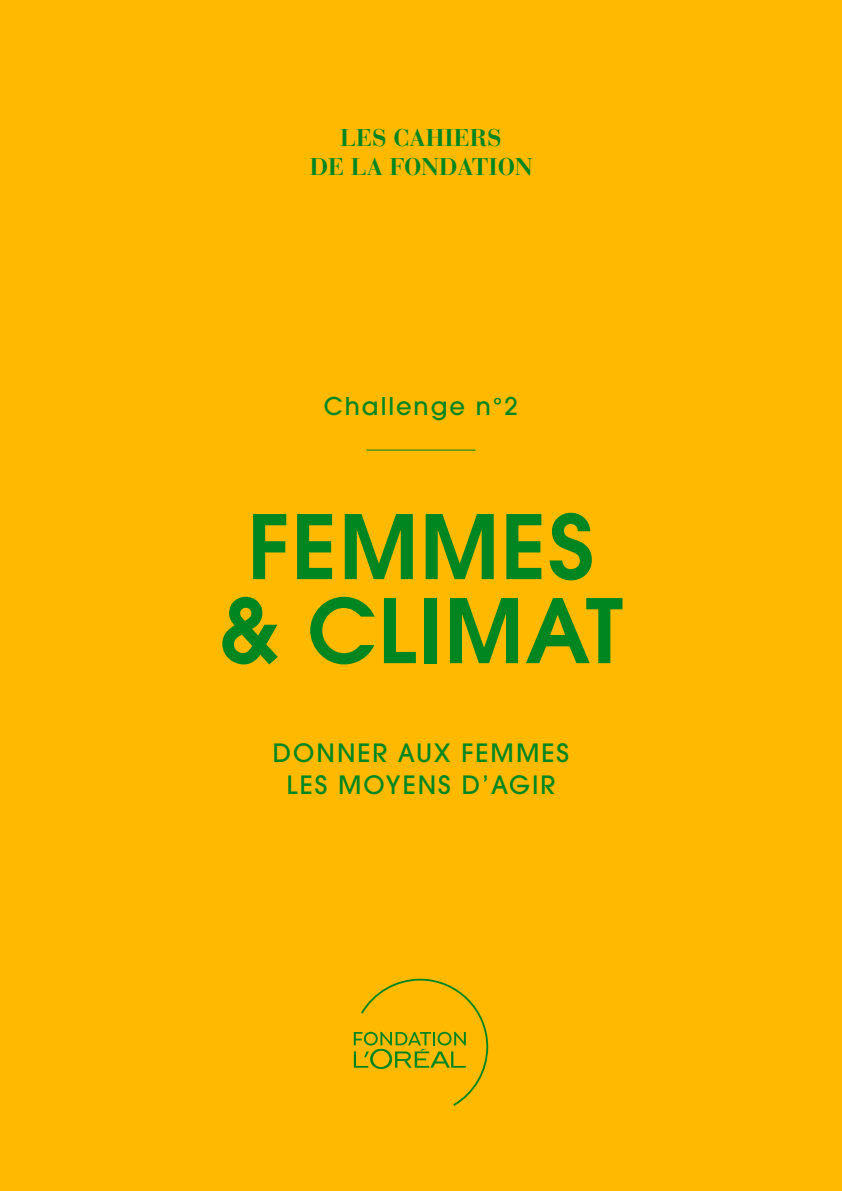
<style>
.page{position:relative;width:842px;height:1191px;background:#ffba00}
.page>*{position:absolute;margin:0;border:0;box-sizing:border-box;transform-origin:0 0}
.t1{font:600 88px/84px "Avant Garde LT";letter-spacing:.02em;color:#008621;text-align:center}
.t2{font:500 25px/31.4px "Avant Garde";letter-spacing:.08em;color:#008621;text-align:center}
.t3{font:500 24.2px "Avant Garde";letter-spacing:.08em;color:#008621}
.t4{font:700 24px/28.8px "Bauer Bodoni";color:#008621;text-align:center}
</style>
<div class="page">
<hr style="left:366px;top:449px;width:110px;height:1px;background:#008621">
<svg style="left:354px;top:978px;width:134px;height:128px"></svg>
<p class="t4" style="left:310px;top:124px;width:224px">LES CAHIERS<br>DE LA FONDATION</p>
<p class="t3" style="left:324px;top:391px;width:196px">Challenge n°2</p>
<h1 class="t1" style="left:219px;top:503px;width:405px">FEMMES &amp; CLIMAT</h1>
<p class="t2" style="left:273px;top:737px;width:298px">DONNER AUX FEMMES<br>LES MOYENS D’AGIR</p>
</div>
